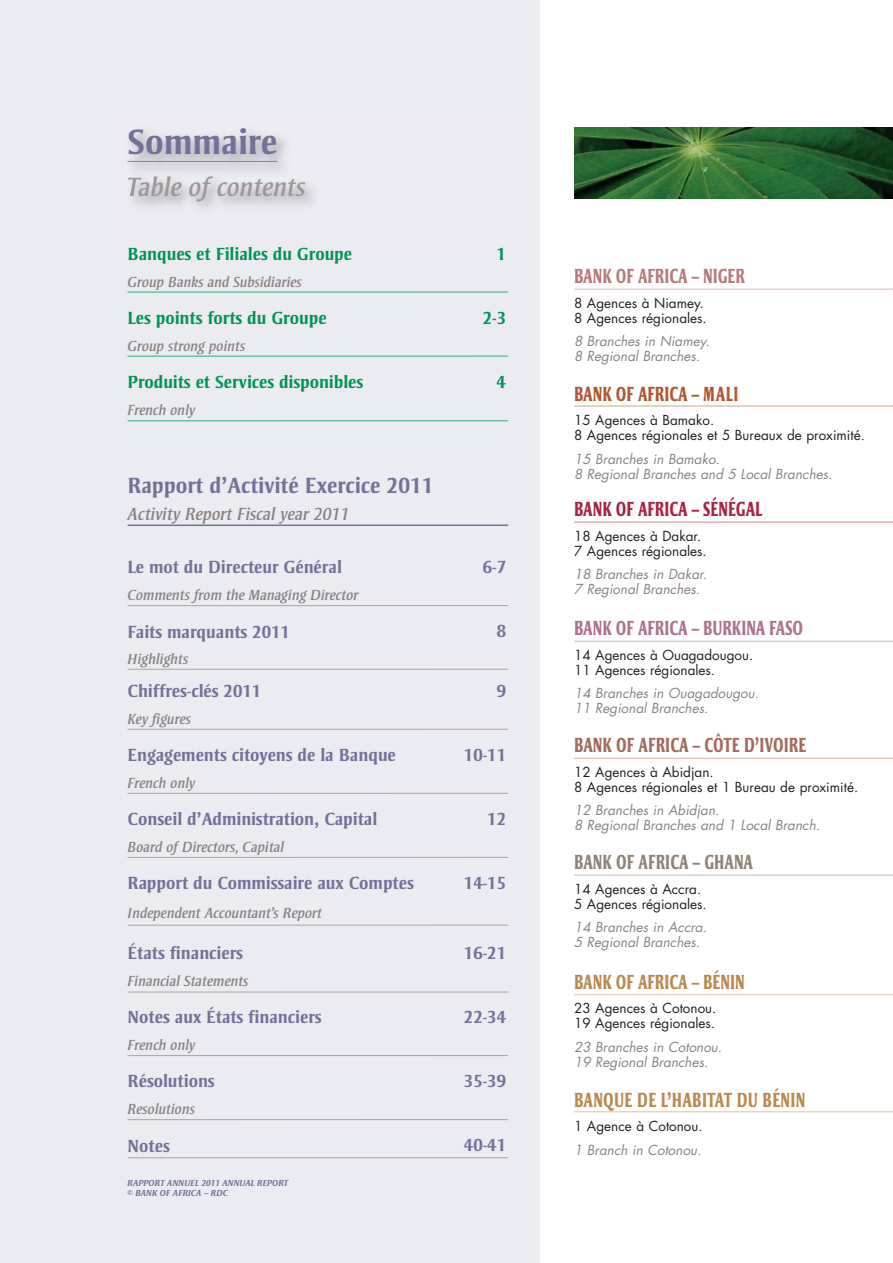
<style>
.page{position:relative;width:893px;height:1263px;background:#fff}
.page>*{position:absolute;margin:0;border:0;box-sizing:border-box;transform-origin:0 0}
.t1{font:700 36px "Strayhorn";color:#747199}
.t2{font:italic 27px "Strayhorn";color:#a09795}
.t3{font:700 22.5px "Strayhorn";color:#747199}
.t4{font:800 21px "Strayhorn";letter-spacing:.005em;color:#ba894f;scale:.7 1}
.t5{font:800 21px "Strayhorn";letter-spacing:.005em;color:#a36a5d;scale:.7 1}
.t6{font:800 21px "Strayhorn";color:#ac738f;scale:.7 1}
.t7{font:800 21px "Strayhorn";color:#a82441;scale:.7 1}
.t8{font:800 21px "Strayhorn";color:#b47d7b;scale:.7 1}
.t9{font:800 21px "Strayhorn";letter-spacing:.005em;color:#8f8475;scale:.7 1}
.t10{font:800 21px "Strayhorn";color:#b05732;scale:.7 1}
.t11{font:700 18px "Strayhorn";color:#747199}
.t12{font:700 18px "Strayhorn";color:#009554}
.t13{font:italic 18px "Strayhorn";color:#8a8280}
.t14{font:italic 15px "Strayhorn";color:#8a8280}
.t15{font:13.5px/15px "Futura";color:#231f20}
.t16{font:italic 13.5px/15px "Futura";color:#8a8280}
.t17{font:italic 700 9px/10.8px "Strayhorn";color:#747199}
</style>
<div class="page">
<div style="left:0;top:0;width:540px;height:1263px;background:#ebebf2"></div>
<hr style="left:128px;top:161px;width:149px;height:1px;background:#8a8280">
<hr style="left:128px;top:292px;width:380px;height:1px;background:#31ac7e">
<hr style="left:128px;top:356px;width:380px;height:1px;background:#31ac7e">
<hr style="left:128px;top:420px;width:380px;height:1px;background:#31ac7e">
<hr style="left:128px;top:524px;width:380px;height:2px;background:#747199">
<hr style="left:128px;top:605px;width:380px;height:1px;background:#aaa4a2">
<hr style="left:128px;top:669px;width:380px;height:1px;background:#aaa4a2">
<hr style="left:128px;top:729px;width:380px;height:1px;background:#aaa4a2">
<hr style="left:128px;top:793px;width:380px;height:1px;background:#aaa4a2">
<hr style="left:128px;top:857px;width:380px;height:1px;background:#aaa4a2">
<hr style="left:128px;top:925px;width:380px;height:1px;background:#aaa4a2">
<hr style="left:128px;top:992px;width:380px;height:1px;background:#aaa4a2">
<hr style="left:128px;top:1055px;width:380px;height:1px;background:#aaa4a2">
<hr style="left:128px;top:1119px;width:380px;height:1px;background:#aaa4a2">
<hr style="left:128px;top:1157px;width:380px;height:1px;background:#aaa4a2">
<hr style="left:574px;top:288px;width:319px;height:2px;background:#e6cfcd">
<hr style="left:574px;top:405px;width:319px;height:2px;background:#e3c2ad">
<hr style="left:574px;top:521px;width:319px;height:2px;background:#e1b3b0">
<hr style="left:574px;top:640px;width:319px;height:2px;background:#e2cbd6">
<hr style="left:574px;top:874px;width:319px;height:2px;background:#d6d0ca">
<hr style="left:574px;top:994px;width:319px;height:1px;background:#e9d4bc">
<hr style="left:574px;top:1111px;width:319px;height:1px;background:#e9d4bc">
<hr style="left:574px;top:758px;width:319px;height:1px;background:#e0c8bf">
<img style="left:574px;top:128px;width:319px;height:70px">
<h1 class="t1" style="left:128px;top:128px;width:151px">Sommaire</h1>
<h2 class="t2" style="left:128px;top:176px;width:179px">Table of contents</h2>
<h3 class="t12" style="left:128px;top:247px;width:226px">Banques et Filiales du Groupe</h3>
<h3 class="t12" style="left:497px;top:247px;width:11px">1</h3>
<p class="t14" style="left:128px;top:276px;width:176px">Group Banks and Subsidiaries</p>
<h3 class="t12" style="left:128px;top:311px;width:201px">Les points forts du Groupe</h3>
<h3 class="t12" style="left:483px;top:311px;width:25px">2-3</h3>
<p class="t14" style="left:128px;top:340px;width:119px">Group strong points</p>
<h3 class="t12" style="left:128px;top:375px;width:237px">Produits et Services disponibles</h3>
<h3 class="t12" style="left:497px;top:375px;width:11px">4</h3>
<p class="t14" style="left:128px;top:404px;width:69px">French only</p>
<h3 class="t3" style="left:128px;top:477px;width:308px">Rapport d’Activité Exercice 2011</h3>
<h3 class="t13" style="left:128px;top:506px;width:224px">Activity Report Fiscal year 2011</h3>
<h3 class="t11" style="left:128px;top:560px;width:216px">Le mot du Directeur Général</h3>
<h3 class="t11" style="left:483px;top:560px;width:25px">6-7</h3>
<p class="t14" style="left:128px;top:589px;width:232px">Comments from the Managing Director</p>
<h3 class="t11" style="left:128px;top:625px;width:164px">Faits marquants 2011</h3>
<h3 class="t11" style="left:497px;top:624px;width:11px">8</h3>
<p class="t14" style="left:128px;top:653px;width:62px">Highlights</p>
<h3 class="t11" style="left:128px;top:684px;width:135px">Chiffres-clés 2011</h3>
<h3 class="t11" style="left:497px;top:684px;width:11px">9</h3>
<p class="t14" style="left:128px;top:713px;width:65px">Key figures</p>
<h3 class="t11" style="left:128px;top:748px;width:270px">Engagements citoyens de la Banque</h3>
<h3 class="t11" style="left:464px;top:748px;width:44px">10-11</h3>
<p class="t14" style="left:128px;top:777px;width:69px">French only</p>
<h3 class="t11" style="left:128px;top:812px;width:251px">Conseil d’Administration, Capital</h3>
<h3 class="t11" style="left:487px;top:812px;width:20px">12</h3>
<p class="t14" style="left:128px;top:841px;width:158px">Board of Directors, Capital</p>
<h3 class="t11" style="left:128px;top:876px;width:288px">Rapport du Commissaire aux Comptes</h3>
<h3 class="t11" style="left:464px;top:876px;width:44px">14-15</h3>
<p class="t14" style="left:128px;top:907px;width:196px">Independent Accountant’s Report</p>
<h3 class="t11" style="left:128px;top:946px;width:117px">États financiers</h3>
<h3 class="t11" style="left:464px;top:946px;width:44px">16-21</h3>
<p class="t14" style="left:128px;top:975px;width:122px">Financial Statements</p>
<h3 class="t11" style="left:128px;top:1010px;width:195px">Notes aux États financiers</h3>
<h3 class="t11" style="left:464px;top:1010px;width:44px">22-34</h3>
<p class="t14" style="left:128px;top:1039px;width:69px">French only</p>
<h3 class="t11" style="left:128px;top:1074px;width:89px">Résolutions</h3>
<h3 class="t11" style="left:464px;top:1074px;width:44px">35-39</h3>
<p class="t14" style="left:128px;top:1103px;width:69px">Resolutions</p>
<h3 class="t11" style="left:128px;top:1138px;width:44px">Notes</h3>
<h3 class="t11" style="left:464px;top:1138px;width:44px">40-41</h3>
<p class="t17" style="left:128px;top:1178px;width:162px">RAPPORT ANNUEL 2011 ANNUAL REPORT © BANK OF AFRICA – RDC</p>
<h3 class="t8" style="left:574px;top:267px;width:246px">BANK OF AFRICA – NIGER</h3>
<p class="t15" style="left:574px;top:296px;width:134px">8 Agences à Niamey.<br>8 Agences régionales.</p>
<p class="t16" style="left:574px;top:335px;width:137px">8 Branches in Niamey.<br>8 Regional Branches.</p>
<h3 class="t10" style="left:574px;top:385px;width:236px">BANK OF AFRICA – MALI</h3>
<p class="t15" style="left:574px;top:414px;width:292px">15 Agences à Bamako.<br>8 Agences régionales et 5 Bureaux de proximité.</p>
<p class="t16" style="left:574px;top:453px;width:260px">15 Branches in Bamako.<br>8 Regional Branches and 5 Local Branches.</p>
<h3 class="t7" style="left:574px;top:500px;width:270px">BANK OF AFRICA – SÉNÉGAL</h3>
<p class="t15" style="left:574px;top:529px;width:134px">18 Agences à Dakar.<br>7 Agences régionales.</p>
<p class="t16" style="left:574px;top:568px;width:135px">18 Branches in Dakar.<br>7 Regional Branches.</p>
<h3 class="t6" style="left:574px;top:619px;width:329px">BANK OF AFRICA – BURKINA FASO</h3>
<p class="t15" style="left:574px;top:648px;width:181px">14 Agences à Ouagadougou.<br>11 Agences régionales.</p>
<p class="t16" style="left:574px;top:687px;width:186px">14 Branches in Ouagadougou.<br>11 Regional Branches.</p>
<h3 class="t5" style="left:574px;top:736px;width:334px">BANK OF AFRICA – CÔTE D’IVOIRE</h3>
<p class="t15" style="left:574px;top:765px;width:286px">12 Agences à Abidjan.<br>8 Agences régionales et 1 Bureau de proximité.</p>
<p class="t16" style="left:574px;top:804px;width:247px">12 Branches in Abidjan.<br>8 Regional Branches and 1 Local Branch.</p>
<h3 class="t9" style="left:574px;top:853px;width:257px">BANK OF AFRICA – GHANA</h3>
<p class="t15" style="left:574px;top:882px;width:134px">14 Agences à Accra.<br>5 Agences régionales.</p>
<p class="t16" style="left:574px;top:921px;width:134px">14 Branches in Accra.<br>5 Regional Branches.</p>
<h3 class="t4" style="left:574px;top:973px;width:245px">BANK OF AFRICA – BÉNIN</h3>
<p class="t15" style="left:574px;top:1002px;width:144px">23 Agences à Cotonou.<br>19 Agences régionales.</p>
<p class="t16" style="left:574px;top:1041px;width:149px">23 Branches in Cotonou.<br>19 Regional Branches.</p>
<h3 class="t4" style="left:574px;top:1091px;width:332px">BANQUE DE L’HABITAT DU BÉNIN</h3>
<p class="t15" style="left:574px;top:1120px;width:130px">1 Agence à Cotonou.</p>
<p class="t16" style="left:574px;top:1143px;width:129px">1 Branch in Cotonou.</p>
</div>
